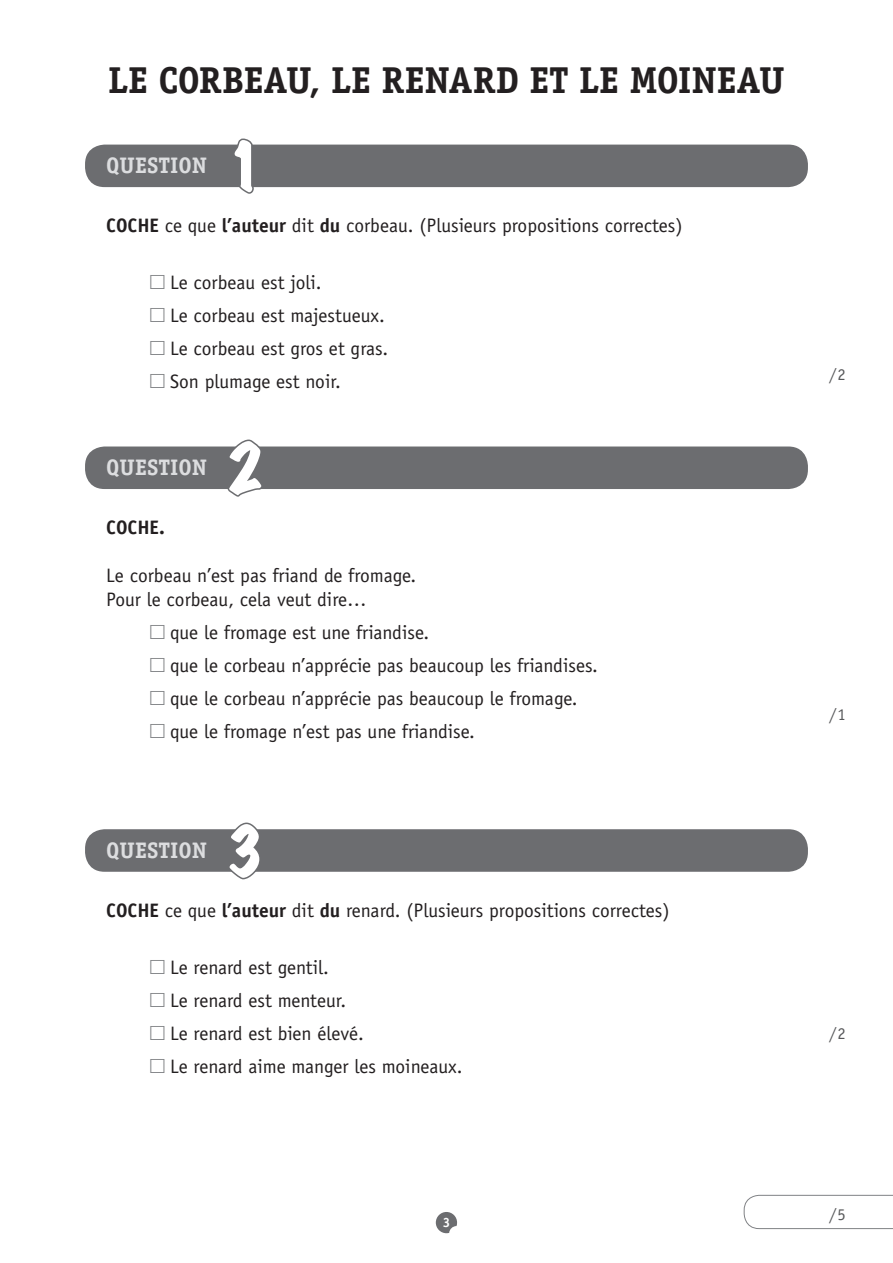
<style>
.page{position:relative;width:893px;height:1263px;background:#fff}
.page>*{position:absolute;margin:0;border:0;box-sizing:border-box;transform-origin:0 0}
.t1{font:expanded 60px "Marker Felt";color:#fff}
.t2{font:700 37.5px "Officina Serif";letter-spacing:-.01em;color:#231f20}
.t3{font:700 22.5px "Officina Serif";color:#dcdddf}
.BLOC_QUESTION{font:19.5px "Officina Sans";color:#231f20}
.BLOC_QUESTION-2{font:700 19.5px "Officina Sans";color:#231f20}
.t4{font:16.5px "Officina Serif";color:#57585a}
.t5{font:700 13.5px "Officina Serif";color:#fff}
.s1{font-weight:700}
</style>
<div class="page">
<div style="left:85px;top:145px;width:723px;height:42px;background:#6c6d70;border-radius:20px"></div>
<div style="left:85px;top:829px;width:723px;height:43px;background:#6c6d70;border-radius:20px"></div>
<div style="left:85px;top:446px;width:723px;height:43px;background:#6c6d70;border-radius:20px"></div>
<svg style="left:231px;top:138px;width:25px;height:56px"></svg>
<svg style="left:226px;top:822px;width:36px;height:58px"></svg>
<svg style="left:226px;top:439px;width:38px;height:58px"></svg>
<svg style="left:436px;top:1212px;width:21px;height:21px"></svg>
<svg style="left:743px;top:1194px;width:150px;height:35px"></svg>
<p class="t2" style="left:108px;top:57px;width:678px">LE CORBEAU, LE RENARD ET LE MOINEAU</p>
<p class="t3" style="left:106px;top:151px;width:102px">QUESTION</p>
<p class="t1" style="left:225px;top:119px;width:40px">1</p>
<p class="BLOC_QUESTION" style="left:106px;top:214px;width:578px"><span class="s1">COCHE</span> ce que <span class="s1">l’auteur</span> dit <span class="s1">du</span> corbeau. (Plusieurs propositions correctes)</p>
<p class="BLOC_QUESTION" style="left:170px;top:271px;width:153px">Le corbeau est joli.</p>
<p class="BLOC_QUESTION" style="left:170px;top:304px;width:216px">Le corbeau est majestueux.</p>
<p class="BLOC_QUESTION" style="left:170px;top:337px;width:220px">Le corbeau est gros et gras.</p>
<p class="BLOC_QUESTION" style="left:170px;top:370px;width:172px">Son plumage est noir.</p>
<p class="t3" style="left:106px;top:453px;width:102px">QUESTION</p>
<p class="t1" style="left:225px;top:421px;width:40px">2</p>
<p class="BLOC_QUESTION-2" style="left:106px;top:515px;width:60px">COCHE.</p>
<p class="BLOC_QUESTION" style="left:106px;top:564px;width:311px">Le corbeau n’est pas friand de fromage.</p>
<p class="BLOC_QUESTION" style="left:106px;top:588px;width:262px">Pour le corbeau, cela veut dire…</p>
<p class="BLOC_QUESTION" style="left:170px;top:621px;width:260px">que le fromage est une friandise.</p>
<p class="BLOC_QUESTION" style="left:170px;top:654px;width:429px">que le corbeau n’apprécie pas beaucoup les friandises.</p>
<p class="BLOC_QUESTION" style="left:170px;top:687px;width:409px">que le corbeau n’apprécie pas beaucoup le fromage.</p>
<p class="BLOC_QUESTION" style="left:170px;top:720px;width:306px">que le fromage n’est pas une friandise.</p>
<p class="t3" style="left:106px;top:836px;width:102px">QUESTION</p>
<p class="t1" style="left:225px;top:804px;width:40px">3</p>
<p class="BLOC_QUESTION" style="left:106px;top:899px;width:565px"><span class="s1">COCHE</span> ce que <span class="s1">l’auteur</span> dit <span class="s1">du</span> renard. (Plusieurs propositions correctes)</p>
<p class="BLOC_QUESTION" style="left:170px;top:956px;width:160px">Le renard est gentil.</p>
<p class="BLOC_QUESTION" style="left:170px;top:989px;width:178px">Le renard est menteur.</p>
<p class="BLOC_QUESTION" style="left:170px;top:1022px;width:195px">Le renard est bien élevé.</p>
<p class="BLOC_QUESTION" style="left:170px;top:1055px;width:294px">Le renard aime manger les moineaux.</p>
<p class="t4" style="left:829px;top:364px;width:18px">/2</p>
<p class="t4" style="left:829px;top:705px;width:18px">/1</p>
<p class="t4" style="left:829px;top:1024px;width:18px">/2</p>
<p class="t5" style="left:443px;top:1214px;width:9px">3</p>
<p class="t4" style="left:829px;top:1204px;width:18px">/5</p>
</div>
